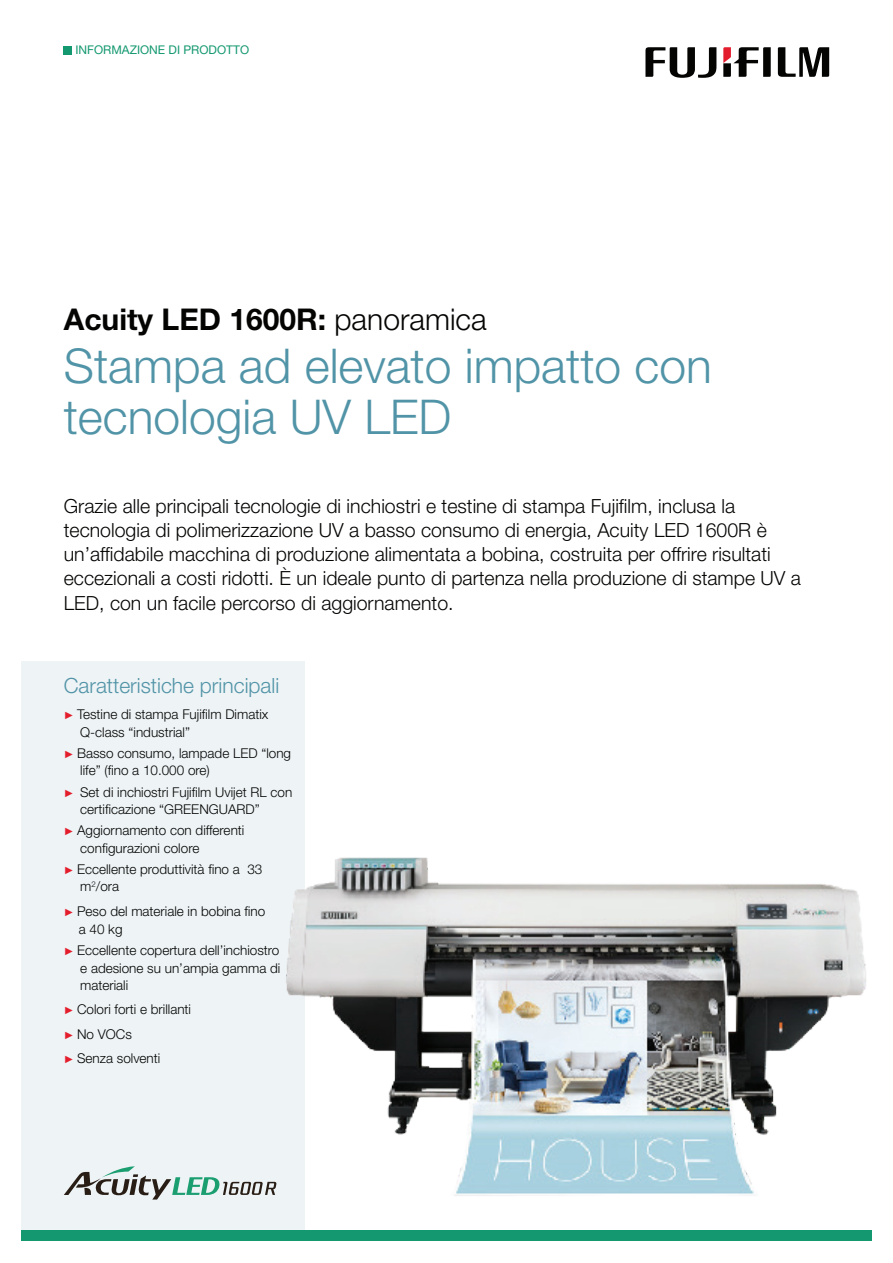
<style>
.page{position:relative;width:893px;height:1263px;background:#fff}
.page>*{position:absolute;margin:0;border:0;box-sizing:border-box;transform-origin:0 0}
.t1{font:300 48px/51.3px "Helvetica Neue LT Std";color:#5194a7}
.t2{font:700 30px "Helvetica Neue LT Pro";color:#040503}
.t3{font:300 21px "Helvetica Neue LT Std";color:#5194a7}
.t4{font:300 19.5px/24.2px "Helvetica Neue LT Std";color:#040503}
.t5{font:300 13.5px/17.1px "Helvetica Neue LT Std";color:#040503}
.t6{font:12px "Helvetica Neue LT Pro";color:#13986f}
.s1{font-family:"Helvetica Neue LT Std";font-weight:300}
.s2{font-family:"Arial";font-weight:400;font-size:10.5px;color:#e41d2c}
</style>
<div class="page">
<div style="left:63px;top:46px;width:9px;height:8px;background:#13986f"></div>
<div style="left:21px;top:661px;width:284px;height:569px;background:#eef3f6"></div>
<div style="left:21px;top:1230px;width:851px;height:10px;background:#13986f"></div>
<svg style="left:64px;top:1166px;width:212px;height:33px"></svg>
<svg style="left:778px;top:47px;width:51px;height:30px"></svg>
<svg style="left:645px;top:47px;width:71px;height:31px"></svg>
<svg style="left:723px;top:47px;width:48px;height:30px"></svg>
<img style="left:286px;top:857px;width:580px;height:339px">
<p class="t6" style="left:76px;top:43px;width:175px">INFORMAZIONE DI PRODOTTO</p>
<h2 class="t2" style="left:64px;top:301px;width:424px">Acuity LED 1600R: <span class="s1">panoramica</span></h2>
<h1 class="t1" style="left:64px;top:339px;width:650px">Stampa ad elevato impatto con tecnologia UV LED</h1>
<p class="t4" style="left:64px;top:493px;width:739px">Grazie alle principali tecnologie di inchiostri e testine di stampa Fujifilm, inclusa la tecnologia di polimerizzazione UV a basso consumo di energia, Acuity LED 1600R è un’affidabile macchina di produzione alimentata a bobina, costruita per offrire risultati eccezionali a costi ridotti. È un ideale punto di partenza nella produzione di stampe UV a LED, con un facile percorso di aggiornamento.</p>
<h3 class="t3" style="left:64px;top:673px;width:217px">Caratteristiche principali</h3>
<p class="t5" style="left:80px;top:706px;width:190px;text-indent:-16px"><span class="s2">►</span> Testine di stampa Fujifilm Dimatix<br>Q-class “industrial”</p>
<p class="t5" style="left:80px;top:744px;width:212px;text-indent:-16px"><span class="s2">►</span> Basso consumo, lampade LED “long life” (fino a 10.000 ore)</p>
<p class="t5" style="left:80px;top:783px;width:213px;text-indent:-16px"><span class="s2">►</span> Set di inchiostri Fujifilm Uvijet RL con certificazione “GREENGUARD”</p>
<p class="t5" style="left:80px;top:822px;width:166px;text-indent:-16px"><span class="s2">►</span> Aggiornamento con differenti configurazioni colore</p>
<p class="t5" style="left:80px;top:860px;width:184px;text-indent:-16px"><span class="s2">►</span> Eccellente produttività fino a 33 m<sup>2</sup>/ora</p>
<p class="t5" style="left:79px;top:902px;width:188px;line-height:18px;text-indent:-15px"><span class="s2">►</span> Peso del materiale in bobina fino a 40 kg</p>
<p class="t5" style="left:80px;top:942px;width:202px;text-align:justify;text-indent:-16px"><span class="s2">►</span> Eccellente copertura dell’inchiostro e adesione su un’ampia gamma di materiali</p>
<p class="t5" style="left:64px;top:997px;width:129px;line-height:24.6px"><span class="s2">►</span> Colori forti e brillanti <span class="s2">►</span> No VOCs<br><span class="s2">►</span> Senza solventi</p>
</div>
